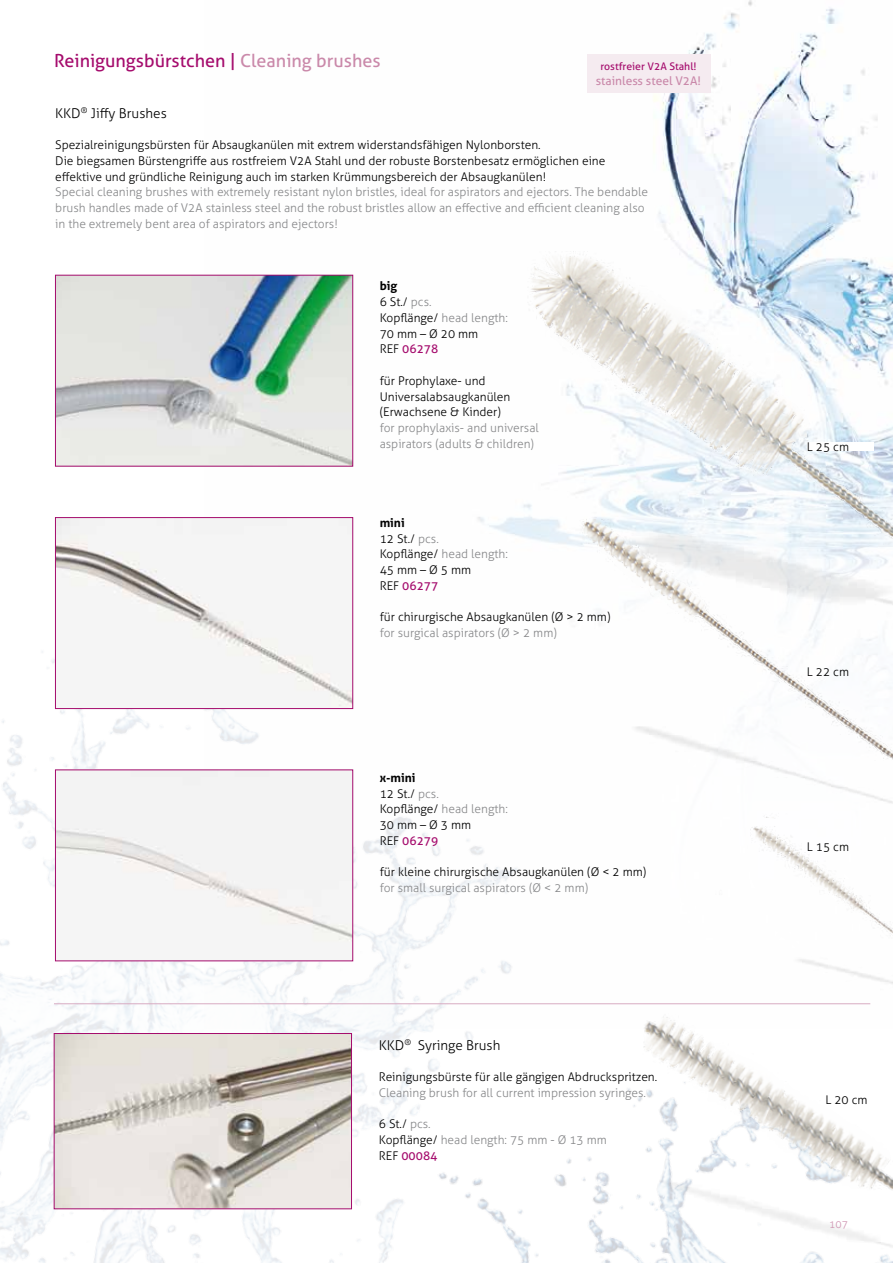
<style>
.page{position:relative;width:893px;height:1263px;background:#fff}
.page>*{position:absolute;margin:0;border:0;box-sizing:border-box;transform-origin:0 0}
.t1{font:18px "Aller";color:#a50c6d}
.t2{font:300 13.5px "Aller";color:#000}
.t3{font:300 12px/15.8px "Aller";color:#000}
.t4{font:300 12px/15.8px "Aller";color:#87888a}
.t5{font:12px "Aller";color:#ca89aa}
.t6{font:10.5px "Aller";color:#a50c6d}
.t7{font:300 10.5px "Aller";color:#cf95b2}
.s1{color:#ca89aa}
.s2{font-weight:700}
.s3{color:#87888a}
.s4{font-weight:400;color:#a50c6d}
.s5{color:#000}
</style>
<div class="page">
<img style="left:204px;top:0;width:674px;height:592px">
<img style="left:0;top:592px;width:536px;height:671px">
<img style="left:56px;top:1035px;width:294px;height:172px">
<div style="left:54px;top:1033px;width:298px;height:176px;border:1px solid #a50c6d"></div>
<img style="left:536px;top:1062px;width:357px;height:198px">
<div style="left:440px;top:163px;width:453px;height:745px;background:#fff;opacity:.75"></div>
<img style="left:461px;top:227px;width:432px;height:550px">
<div style="left:57px;top:772px;width:294px;height:187px;background:#f3f3f3"></div>
<div style="left:55px;top:770px;width:298px;height:191px;border:1px solid #a50c6d"></div>
<img style="left:57px;top:519px;width:294px;height:188px">
<div style="left:55px;top:517px;width:298px;height:192px;border:1px solid #a50c6d"></div>
<img style="left:57px;top:277px;width:294px;height:187px">
<div style="left:55px;top:275px;width:298px;height:191px;border:1px solid #a50c6d"></div>
<img style="left:449px;top:777px;width:444px;height:285px">
<div style="left:12px;top:63px;width:679px;height:211px;background:#fff"></div>
<div style="left:807px;top:442px;width:66px;height:9px;background:#fff"></div>
<div style="left:587px;top:54px;width:124px;height:39px;background:#f5ebf0"></div>
<hr style="left:54px;top:1003px;width:816px;height:1px;background:#d8abc2">
<div style="left:825px;top:1095px;width:67px;height:9px;background:#fff"></div>
<h1 class="t1" style="left:54px;top:50px;width:328px">Reinigungsbürstchen | <span class="s1">Cleaning brushes</span></h1>
<p class="t6" style="left:600px;top:59px;width:98px">rostfreier V2A Stahl!</p>
<p class="t5" style="left:596px;top:74px;width:107px">stainless steel V2A!</p>
<p class="t2" style="left:55px;top:105px;width:113px">KKD<sup>®</sup> Jiffy Brushes</p>
<p class="t3" style="left:55px;top:137px;width:552px">Spezialreinigungsbürsten für Absaugkanülen mit extrem widerstandsfähigen Nylonborsten.<br>Die biegsamen Bürstengriffe aus rostfreiem V2A Stahl und der robuste Borstenbesatz ermöglichen eine effektive und gründliche Reinigung auch im starken Krümmungsbereich der Absaugkanülen!</p>
<p class="t4" style="left:55px;top:184px;width:594px">Special cleaning brushes with extremely resistant nylon bristles, ideal for aspirators and ejectors. The bendable brush handles made of V2A stainless steel and the robust bristles allow an effective and efficient cleaning also in the extremely bent area of aspirators and ejectors!</p>
<p class="t3" style="left:380px;top:278px;width:130px"><span class="s2">big<br></span>6 St./ <span class="s3">pcs.<br></span>Kopflänge/ <span class="s3">head length:<br></span>70 mm – Ø 20 mm<br>REF <span class="s4">06278</span></p>
<p class="t3" style="left:380px;top:373px;width:132px">für Prophylaxe- und<br>Universalabsaugkanülen (Erwachsene &amp; Kinder)</p>
<p class="t4" style="left:380px;top:420px;width:161px">for prophylaxis- and universal aspirators (adults &amp; children)</p>
<p class="t3" style="left:380px;top:515px;width:130px"><span class="s2">mini<br></span>12 St./ <span class="s3">pcs.<br></span>Kopflänge/ <span class="s3">head length:<br></span>45 mm – Ø 5 mm<br>REF <span class="s4">06277</span></p>
<p class="t3" style="left:380px;top:609px;width:232px">für chirurgische Absaugkanülen (Ø &gt; 2 mm)</p>
<p class="t4" style="left:380px;top:625px;width:179px">for surgical aspirators (Ø &gt; 2 mm)</p>
<p class="t3" style="left:380px;top:770px;width:130px"><span class="s2">x-mini<br></span>12 St./ <span class="s3">pcs.<br></span>Kopflänge/ <span class="s3">head length:<br></span>30 mm – Ø 3 mm<br>REF <span class="s4">06279</span></p>
<p class="t3" style="left:380px;top:864px;width:268px">für kleine chirurgische Absaugkanülen (Ø &lt; 2 mm)</p>
<p class="t4" style="left:380px;top:880px;width:210px">for small surgical aspirators (Ø &lt; 2 mm)</p>
<p class="t2" style="left:379px;top:1037px;width:123px">KKD<sup>®</sup> Syringe Brush</p>
<p class="t3" style="left:379px;top:1069px;width:280px">Reinigungsbürste für alle gängigen Abdruckspritzen.</p>
<p class="t4" style="left:379px;top:1085px;width:269px">Cleaning brush for all current impression syringes.</p>
<p class="t4" style="left:379px;top:1116px;width:229px"><span class="s5">6 St./</span> pcs.<br><span class="s5">Kopflänge/</span> head length: 75 mm - Ø 13 mm<br><span class="s5">REF</span> <span class="s4">00084</span></p>
<p class="t3" style="left:807px;top:439px;width:44px">L 25 cm</p>
<p class="t3" style="left:807px;top:664px;width:44px">L 22 cm</p>
<p class="t3" style="left:807px;top:838px;width:44px">L 15 cm</p>
<p class="t3" style="left:825px;top:1092px;width:44px">L 20 cm</p>
<p class="t7" style="left:829px;top:1218px;width:20px">107</p>
</div>
